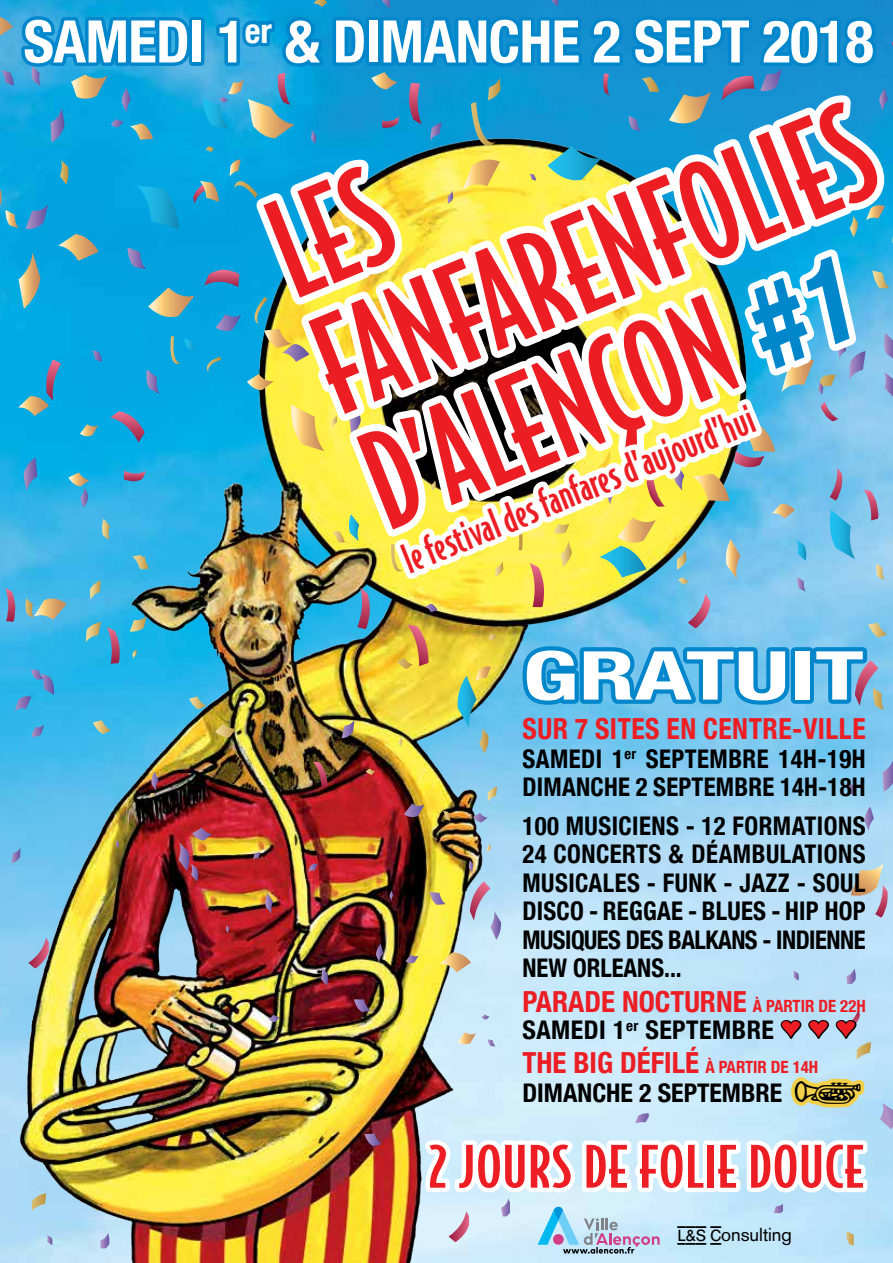
<style>
.page{position:relative;width:893px;height:1263px;background:#fff}
.page>*{position:absolute;margin:0;border:0;box-sizing:border-box;transform-origin:0 0}
.t1{font:500 129.15px "Bodega Sans";color:#ed1d24}
.t2{font:500 128.7px "Bodega Sans";color:#ed1d24}
.t3{font:700 condensed 67.5px "Helvetica Neue LT Com";color:#fff;scale:1.51 1}
.t4{font:700 condensed 58.8px "Helvetica Neue LT Com";letter-spacing:-.01em;color:#fff}
.t5{font:500 55.5px "Bodega Sans";letter-spacing:.01em;color:#ed1d24;scale:1.12 1}
.t6{font:500 38.85px "Bodega Sans";color:#ed1d24}
.t7{font:700 condensed 29.1px "Helvetica Neue LT Com";color:#ed1d24}
.t8{font:700 condensed 29.1px "Helvetica Neue LT Com";letter-spacing:.02em;color:#ed1d24;scale:.95 1}
.t9{font:700 condensed 25.65px/28.5px "Helvetica Neue LT Com";letter-spacing:.01em;color:#000;text-align:justify;scale:.96 1}
.t10{font:700 condensed 25.65px "Helvetica Neue LT Com";letter-spacing:.01em;color:#000}
.t11{font:18.45px "Akzidenz Grotesk";color:#000}
.s1{font-size:128.7px}
.s2{font-size:16.8px}
.s3{color:#ed1d24}
.s4{font-family:"Musical P01";font-weight:400;font-stretch:normal;font-size:39.3px}
.s5{font-family:"Zeal"}
</style>
<div class="page">
<svg style="left:0;top:1259px;width:3px;height:4px"></svg>
<img style="left:0;top:0;width:893px;height:1253px">
<h3 class="t4" style="left:23px;top:6px;width:852px">SAMEDI 1<sup>er</sup> &amp; DIMANCHE 2 SEPT 2018</h3>
<h1 class="t1" style="left:292px;top:298px;width:593px;rotate:-22deg">FANFARE<span class="s1">NF</span>OLIES</h1>
<h2 class="t2" style="left:340px;top:414px;width:388px;rotate:-22deg">D’ALENÇON</h2>
<h3 class="t6" style="left:395px;top:538px;width:379px;rotate:-22deg">le festival des fanfares d’aujourd’hui</h3>
<h3 class="t3" style="left:522px;top:635px;width:228px">GRATUIT</h3>
<p class="t8" style="left:522px;top:711px;width:363px">SUR 7 SITES EN CENTRE-VILLE</p>
<p class="t9" style="left:522px;top:744px;width:359px">SAMEDI 1<sup>er</sup> SEPTEMBRE 14H-19H<br>DIMANCHE 2 SEPTEMBRE 14H-18H</p>
<p class="t9" style="left:522px;top:811px;width:359px">100 MUSICIENS - 12 FORMATIONS 24 CONCERTS &amp; DÉAMBULATIONS MUSICALES - FUNK - JAZZ - SOUL DISCO - REGGAE - BLUES - HIP HOP MUSIQUES DES BALKANS - INDIENNE NEW ORLEANS...</p>
<p class="t7" style="left:522px;top:984px;width:345px">PARADE NOCTURNE <span class="s2">À PARTIR DE 22H</span></p>
<p class="t10" style="left:522px;top:1015px;width:335px">SAMEDI 1<sup>er</sup> SEPTEMBRE <span class="s3">♥</span> <span class="s3">♥</span> <span class="s3">♥</span></p>
<p class="t7" style="left:522px;top:1046px;width:297px">THE BIG DÉFILÉ <span class="s2">À PARTIR DE 14H</span></p>
<p class="t10" style="left:522px;top:1077px;width:340px">DIMANCHE 2 SEPTEMBRE <span class="s4">'</span></p>
<h3 class="t5" style="left:428px;top:1133px;width:390px">2 JOURS DE FOLIE DOUCE</h3>
<p class="t11" style="left:678px;top:1223px;width:116px"><span class="s5">L&amp;S C</span>onsulting</p>
</div>
